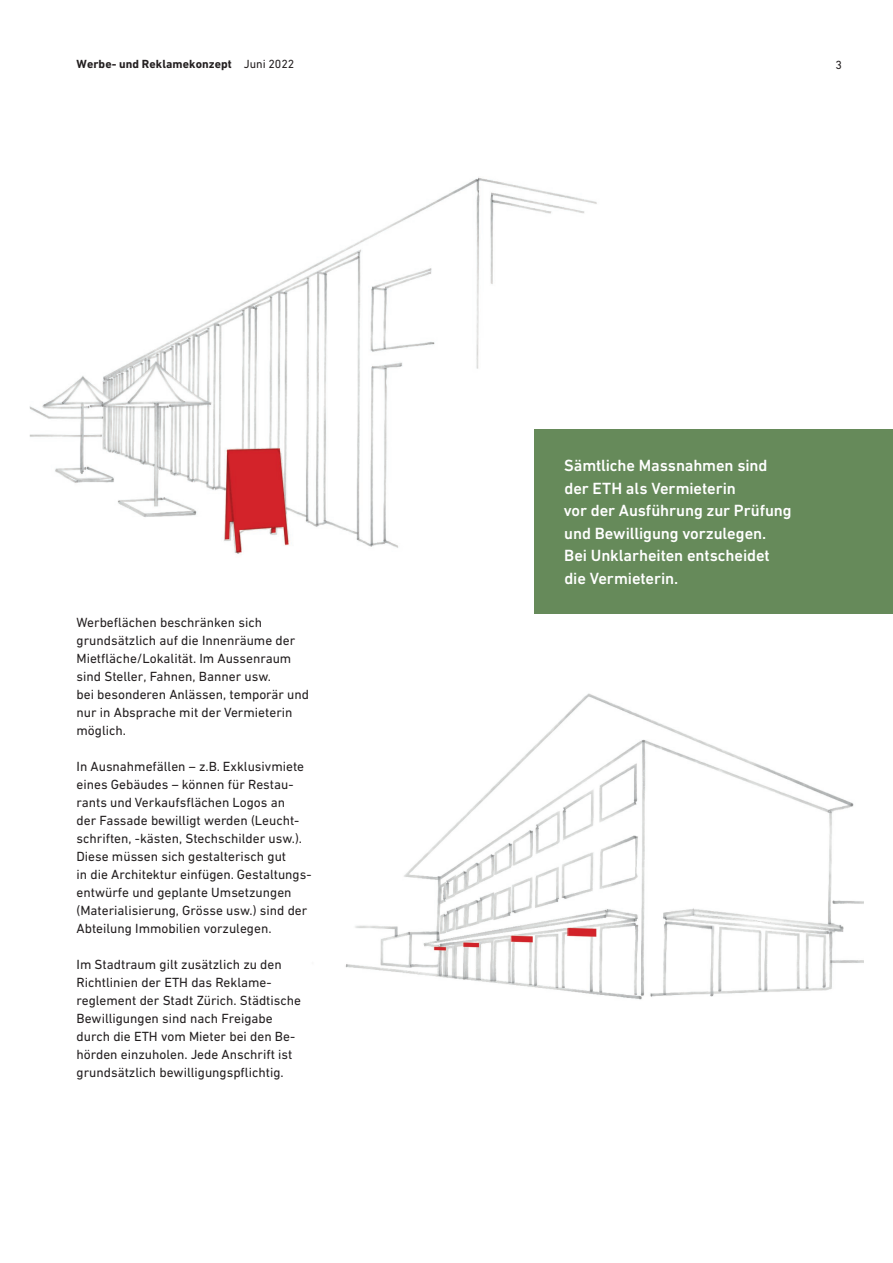
<style>
.page{position:relative;width:893px;height:1263px;background:#fff}
.page>*{position:absolute;margin:0;border:0;box-sizing:border-box;transform-origin:0 0}
.t1{font:500 16.5px/22.5px "DIN Next W1 G";letter-spacing:-.005em;color:#fff}
.t2{font:13.5px/18px "DIN Next W1 G";color:#231f20}
.t3{font:700 12px "DIN Next W1 G";letter-spacing:.01em;color:#231f20}
.t4{font:12px "DIN Next W1 G";color:#231f20}
.s1{font-weight:400}
</style>
<div class="page">
<img style="left:30px;top:177px;width:567px;height:377px">
<img style="left:345px;top:693px;width:518px;height:307px">
<div style="left:534px;top:429px;width:359px;height:185px;background:#668a5a"></div>
<p class="t3" style="left:77px;top:57px;width:219px">Werbe- und Reklamekonzept <span class="s1">Juni 2022</span></p>
<p class="t4" style="left:835px;top:58px;width:8px">3</p>
<p class="t2" style="left:77px;top:613px;width:234px">Werbeflächen beschränken sich grundsätzlich auf die Innenräume der<br>Mietfläche/Lokalität. Im Aussenraum sind Steller, Fahnen, Banner usw.<br>bei besonderen Anlässen, temporär und nur in Absprache mit der Vermieterin möglich.</p>
<p class="t2" style="left:77px;top:757px;width:236px">In Ausnahmefällen – z.B. Exklusivmiete eines Gebäudes – können für Restau&shy;rants und Verkaufsflächen Logos an<br>der Fassade bewilligt werden (Leucht&shy;schriften, -kästen, Stechschilder usw.).<br>Diese müssen sich gestalterisch gut<br>in die Architektur einfügen. Gestaltungs&shy;entwürfe und geplante Umsetzungen (Materialisierung, Grösse usw.) sind der Abteilung Immobilien vorzulegen.</p>
<p class="t2" style="left:77px;top:955px;width:226px">Im Stadtraum gilt zusätzlich zu den Richtlinien der ETH das Reklame&shy;reglement der Stadt Zürich. Städtische Bewilligungen sind nach Freigabe durch die ETH vom Mieter bei den Be&shy;hörden einzuholen. Jede Anschrift ist grundsätzlich bewilligungspflichtig.</p>
<p class="t1" style="left:564px;top:454px;width:230px">Sämtliche Massnahmen sind der ETH als Vermieterin<br>vor der Ausführung zur Prüfung und Bewilligung vorzulegen.<br>Bei Unklarheiten entscheidet die Vermieterin.</p>
</div>
